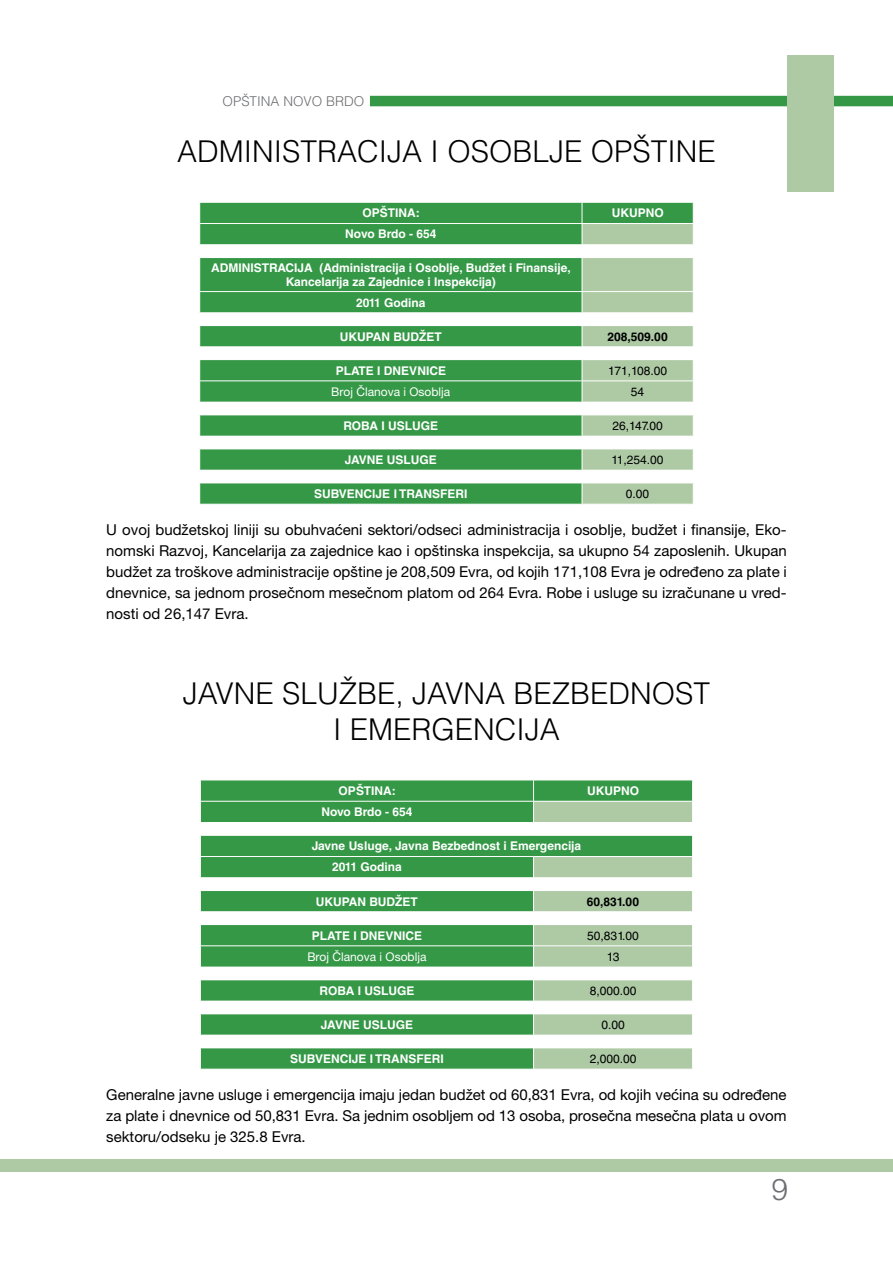
<style>
.page{position:relative;width:893px;height:1263px;background:#fff}
.page>*{position:absolute;margin:0;border:0;box-sizing:border-box;transform-origin:0 0}
.t1{font:300 30px/36px "Helvetica LT Std";color:#000;text-align:center}
.t2{font:300 30px "Helvetica LT Std";color:#6d6e71}
.t3{font:15px/21px "Helvetica Neue LT Pro";color:#000;text-align:justify}
.t4{font:300 13.5px "Helvetica LT Std";color:#6d6e71}
.t5{font:700 12px/13.5px "Helvetica LT Std";color:#fff;text-align:center}
.t6{font:12px "Helvetica LT Std";color:#000}
.t7{font:12px "Helvetica Neue LT Pro";color:#fff}
.t8{font:700 12px "Helvetica LT Std";color:#000}
</style>
<div class="page">
<div style="left:370px;top:96px;width:523px;height:10px;background:#349846"></div>
<div style="left:787px;top:55px;width:46px;height:136px;background:#aecaa5"></div>
<div style="left:0;top:1159px;width:893px;height:12px;background:#aecaa5"></div>
<div style="left:200px;top:203px;width:382px;height:301px;background:#349846"></div>
<svg style="left:200px;top:245px;width:382px;height:238px;fill:#349846"></svg>
<hr style="left:199px;top:223px;width:383px;height:1px;background:#fff">
<hr style="left:199px;top:244px;width:383px;height:1px;background:#fff">
<svg style="left:199px;top:203px;width:1px;height:42px"></svg>
<hr style="left:199px;top:257px;width:383px;height:1px;background:#fff">
<hr style="left:199px;top:291px;width:383px;height:1px;background:#fff">
<hr style="left:199px;top:312px;width:383px;height:1px;background:#fff">
<hr style="left:199px;top:325px;width:383px;height:1px;background:#fff">
<hr style="left:199px;top:346px;width:383px;height:1px;background:#fff">
<hr style="left:199px;top:359px;width:383px;height:1px;background:#fff">
<hr style="left:199px;top:380px;width:383px;height:1px;background:#fff">
<hr style="left:199px;top:402px;width:383px;height:1px;background:#fff">
<hr style="left:199px;top:414px;width:383px;height:1px;background:#fff">
<hr style="left:199px;top:436px;width:383px;height:1px;background:#fff">
<hr style="left:199px;top:448px;width:383px;height:1px;background:#fff">
<hr style="left:199px;top:470px;width:383px;height:1px;background:#fff">
<hr style="left:199px;top:483px;width:383px;height:1px;background:#fff">
<svg style="left:199px;top:292px;width:1px;height:212px"></svg>
<svg style="left:582px;top:203px;width:112px;height:301px"></svg>
<div style="left:201px;top:781px;width:332px;height:288px;background:#349846"></div>
<svg style="left:201px;top:823px;width:332px;height:224px;fill:#349846"></svg>
<hr style="left:200px;top:801px;width:334px;height:1px;background:#fff">
<hr style="left:200px;top:822px;width:334px;height:1px;background:#fff">
<hr style="left:200px;top:835px;width:334px;height:1px;background:#fff">
<hr style="left:200px;top:856px;width:334px;height:1px;background:#fff">
<hr style="left:200px;top:877px;width:334px;height:1px;background:#fff">
<hr style="left:200px;top:890px;width:334px;height:1px;background:#fff">
<hr style="left:200px;top:911px;width:334px;height:1px;background:#fff">
<hr style="left:200px;top:924px;width:334px;height:1px;background:#fff">
<hr style="left:200px;top:945px;width:334px;height:1px;background:#fff">
<hr style="left:200px;top:967px;width:334px;height:1px;background:#fff">
<hr style="left:200px;top:979px;width:334px;height:1px;background:#fff">
<hr style="left:200px;top:1001px;width:334px;height:1px;background:#fff">
<hr style="left:200px;top:1013px;width:334px;height:1px;background:#fff">
<hr style="left:200px;top:1035px;width:334px;height:1px;background:#fff">
<hr style="left:200px;top:1047px;width:334px;height:1px;background:#fff">
<svg style="left:200px;top:780px;width:1px;height:289px"></svg>
<svg style="left:533px;top:780px;width:160px;height:289px"></svg>
<p class="t4" style="left:223px;top:93px;width:143px">Opština NOVO BRDO</p>
<h1 class="t1" style="left:177px;top:133px;width:540px">ADMINI STRACIJA I OSOBLJE OPŠTIN E</h1>
<p class="t5" style="left:363px;top:206px;width:59px">OPŠTINA:</p>
<p class="t5" style="left:612px;top:206px;width:53px">UKUPNO</p>
<p class="t5" style="left:345px;top:227px;width:93px">Novo Brdo - 654</p>
<p class="t5" style="left:211px;top:261px;width:361px">ADMINISTRACIJA (Administracija i Osoblje, Budžet i Finansije,<br>Kancelarija za Zajednice i Inspekcija)</p>
<p class="t5" style="left:356px;top:295px;width:71px">2011 Godina</p>
<p class="t5" style="left:340px;top:329px;width:103px">UKUPAN BUDŽET</p>
<p class="t8" style="left:607px;top:329px;width:62px">208,509.00</p>
<p class="t5" style="left:336px;top:363px;width:112px">PLATE I DNEVNICE</p>
<p class="t6" style="left:608px;top:363px;width:60px">171,108.00</p>
<p class="t7" style="left:331px;top:384px;width:121px">Broj Članova i Osoblja</p>
<p class="t6" style="left:631px;top:385px;width:15px">54</p>
<p class="t5" style="left:343px;top:419px;width:96px">ROBA I USLUGE</p>
<p class="t6" style="left:612px;top:419px;width:52px">26,147.00</p>
<p class="t5" style="left:345px;top:453px;width:94px">JAVNE USLUGE</p>
<p class="t6" style="left:612px;top:453px;width:53px">11,254.00</p>
<p class="t5" style="left:314px;top:487px;width:155px">SUBVENCIJE I TRANSFERI</p>
<p class="t6" style="left:626px;top:487px;width:25px">0.00</p>
<p class="t3" style="left:106px;top:518px;width:682px">U ovoj budžetskoj liniji su obuhvaćeni sektori/odseci administracija i osoblje, budžet i finansije, Eko&shy;nomski Razvoj, Kancelarija za zajednice kao i opštinska inspekcija, sa ukupno 54 zaposlenih. Ukupan budžet za troškove administracije opštine je 208,509 Evra, od kojih 171,108 Evra je određeno za plate i dnevnice, sa jednom prosečnom mesečnom platom od 264 Evra. Robe i usluge su izračunane u vred&shy;nosti od 26,147 Evra.</p>
<h1 class="t1" style="left:183px;top:675px;width:528px">JAVN E SLUŽBE, JAVNA BEZBEDNOST<br>I EMERGENCIJA</h1>
<p class="t5" style="left:339px;top:784px;width:59px">OPŠTINA:</p>
<p class="t5" style="left:587px;top:784px;width:53px">UKUPNO</p>
<p class="t5" style="left:321px;top:805px;width:93px">Novo Brdo - 654</p>
<p class="t5" style="left:332px;top:835px;width:251px;line-height:21.3px;text-align:left;text-indent:-20px">Javne Usluge, Javna Bezbednost i Emergencija<br>2011 Godina</p>
<p class="t5" style="left:316px;top:894px;width:103px">UKUPAN BUDŽET</p>
<p class="t8" style="left:587px;top:894px;width:54px">60,831.00</p>
<p class="t5" style="left:312px;top:928px;width:112px">PLATE I DNEVNICE</p>
<p class="t6" style="left:587px;top:928px;width:53px">50,831.00</p>
<p class="t7" style="left:307px;top:949px;width:121px">Broj Članova i Osoblja</p>
<p class="t6" style="left:607px;top:949px;width:14px">13</p>
<p class="t5" style="left:320px;top:984px;width:96px">ROBA I USLUGE</p>
<p class="t6" style="left:590px;top:984px;width:48px">8,000.00</p>
<p class="t5" style="left:321px;top:1018px;width:94px">JAVNE USLUGE</p>
<p class="t6" style="left:601px;top:1018px;width:25px">0.00</p>
<p class="t5" style="left:290px;top:1052px;width:155px">SUBVENCIJE I TRANSFERI</p>
<p class="t6" style="left:590px;top:1052px;width:48px">2,000.00</p>
<p class="t3" style="left:106px;top:1083px;width:682px">Generalne javne usluge i emergencija imaju jedan budžet od 60,831 Evra, od kojih većina su određene za plate i dnevnice od 50,831 Evra. Sa jednim osobljem od 13 osoba, prosečna mesečna plata u ovom sektoru/odseku je 325.8 Evra.</p>
<h1 class="t2" style="left:771px;top:1170px;width:18px">9</h1>
</div>
